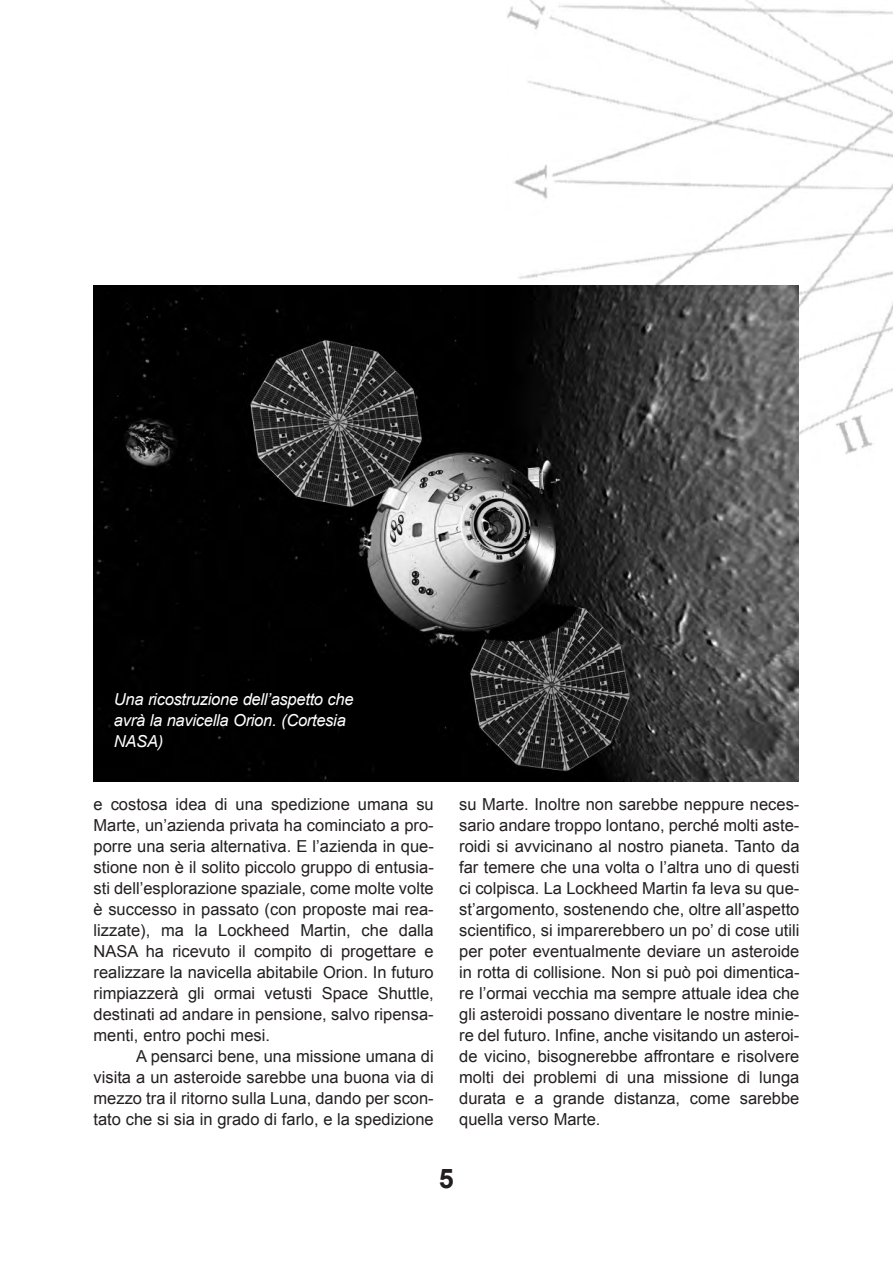
<style>
.page{position:relative;width:893px;height:1263px;background:#fff}
.page>*{position:absolute;margin:0;border:0;box-sizing:border-box;transform-origin:0 0}
.t1{font:700 27px "Arial";color:#231f20}
.t2{font:16.5px/21px "Arial";color:#231f20;text-align:justify}
.t3{font:italic 16.5px/21px "Arial";letter-spacing:-.015em;color:#fff}
</style>
<div class="page">
<img style="left:507px;top:0;width:386px;height:454px">
<img style="left:94px;top:285px;width:704px;height:496px">
<p class="t3" style="left:114px;top:689px;width:241px">Una ricostruzione dell’aspetto che avrà la navicella Orion. (Cortesia<br>NASA)</p>
<p class="t2" style="left:94px;top:794px;width:342px">e costosa idea di una spedizione umana su Marte, un’azienda privata ha cominciato a pro&shy;porre una seria alternativa. E l’azienda in que&shy;stione non è il solito piccolo gruppo di entusia&shy;sti dell’esplorazione spaziale, come molte volte è successo in passato (con proposte mai rea&shy;lizzate), ma la Lockheed Martin, che dalla NASA ha ricevuto il compito di progettare e realizzare la navicella abitabile Orion. In futuro rimpiazzerà gli ormai vetusti Space Shuttle, destinati ad andare in pensione, salvo ripensa&shy;menti, entro pochi mesi.</p>
<p class="t2" style="left:94px;top:1046px;width:342px;text-indent:43px">A pensarci bene, una missione umana di visita a un asteroide sarebbe una buona via di mezzo tra il ritorno sulla Luna, dando per scon&shy;tato che si sia in grado di farlo, e la spedizione</p>
<p class="t2" style="left:459px;top:794px;width:342px">su Marte. Inoltre non sarebbe neppure neces&shy;sario andare troppo lontano, perché molti aste&shy;roidi si avvicinano al nostro pianeta. Tanto da far temere che una volta o l’altra uno di questi ci colpisca. La Lockheed Martin fa leva su que&shy;st’argomento, sostenendo che, oltre all’aspetto scientifico, si imparerebbero un po’ di cose utili per poter eventualmente deviare un asteroide in rotta di collisione. Non si può poi dimentica&shy;re l’ormai vecchia ma sempre attuale idea che gli asteroidi possano diventare le nostre minie&shy;re del futuro. Infine, anche visitando un asteroi&shy;de vicino, bisognerebbe affrontare e risolvere molti dei problemi di una missione di lunga durata e a grande distanza, come sarebbe quella verso Marte.</p>
<h1 class="t1" style="left:439px;top:1161px;width:17px">5</h1>
</div>
